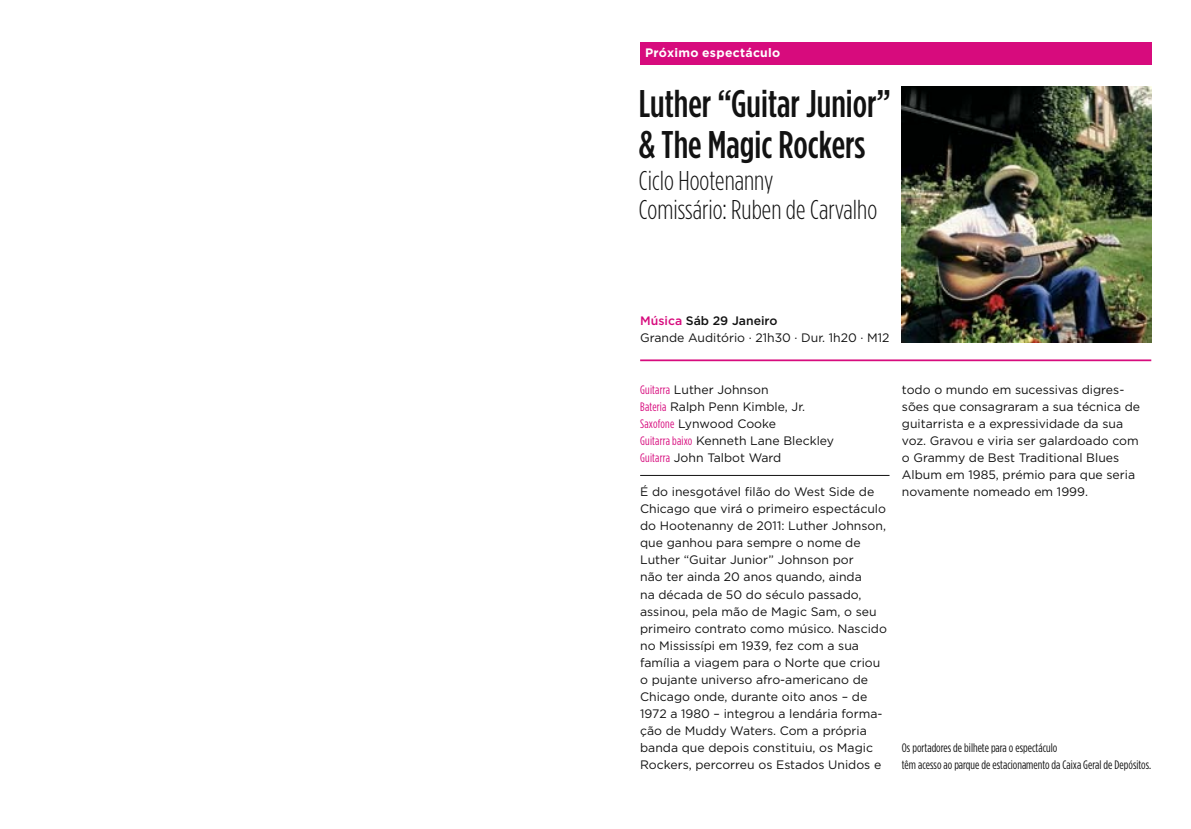
<style>
.page{position:relative;width:1191px;height:829px;background:#fff}
.page>*{position:absolute;margin:0;border:0;box-sizing:border-box;transform-origin:0 0}
.t1{font:500 38.5px/40.4px "Gotham Condensed";color:#121212}
.t2{font:300 27.12px/29.2px "Gotham Condensed";color:#121212}
.t3{font:12.25px/17.2px "Gotham";color:#121212}
.t4{font:12.25px/17.2px "Gotham Condensed";color:#121212}
.t5{font:700 12.25px "Gotham";letter-spacing:.025em;color:#fff}
.s1{font-weight:500;color:#d70b7d}
.s2{font-weight:500}
.s3{font-family:"Gotham Condensed";color:#d70b7d}
</style>
<div class="page">
<div style="left:640px;top:42px;width:511px;height:22px;background:#d70b7d"></div>
<hr style="left:640px;top:475px;width:249px;height:1px;background:#121212">
<img style="left:902px;top:86px;width:249px;height:256px">
<hr style="left:640px;top:359px;width:511px;height:2px;background:#d70b7d">
<p class="t5" style="left:645px;top:45px;width:137px">Próximo espectáculo</p>
<h1 class="t1" style="left:639px;top:83px;width:253px">Luther “Guitar Junior” &amp; The Magic Rockers</h1>
<h2 class="t2" style="left:639px;top:166px;width:240px">Ciclo Hootenanny<br>Comissário: Ruben de Carvalho</h2>
<p class="t3" style="left:640px;top:312px;width:251px"><span class="s1">Música</span> <span class="s2">Sáb 29 Janeiro<br></span>Grande Auditório · 21h30 · Dur. 1h20 · M12</p>
<p class="t3" style="left:640px;top:380px;width:195px"><span class="s3">Guitarra</span> Luther Johnson<br><span class="s3">Bateria</span> Ralph Penn Kimble, Jr.<br><span class="s3">Saxofone</span> Lynwood Cooke<br><span class="s3">Guitarra baixo</span> Kenneth Lane Bleckley<br><span class="s3">Guitarra</span> John Talbot Ward</p>
<p class="t3" style="left:640px;top:483px;width:248px">É do inesgotável filão do West Side de Chicago que virá o primeiro espectáculo do Hootenanny de 2011: Luther Johnson, que ganhou para sempre o nome de Luther “Guitar Junior” Johnson por<br>não ter ainda 20 anos quando, ainda<br>na década de 50 do século passado, assinou, pela mão de Magic Sam, o seu primeiro contrato como músico. Nascido no Mississípi em 1939, fez com a sua família a viagem para o Norte que criou o pujante universo afro-americano de Chicago onde, durante oito anos – de 1972 a 1980 – integrou a lendária forma&shy;ção de Muddy Waters. Com a própria banda que depois constituiu, os Magic Rockers, percorreu os Estados Unidos e</p>
<p class="t3" style="left:902px;top:380px;width:240px">todo o mundo em sucessivas digres&shy;sões que consagraram a sua técnica de guitarrista e a expressividade da sua voz. Gravou e viria ser galardoado com o Grammy de Best Traditional Blues Album em 1985, prémio para que seria novamente nomeado em 1999.</p>
<p class="t4" style="left:902px;top:739px;width:251px">Os portadores de bilhete para o espectáculo<br>têm acesso ao parque de estacionamento da Caixa Geral de Depósitos.</p>
</div>
